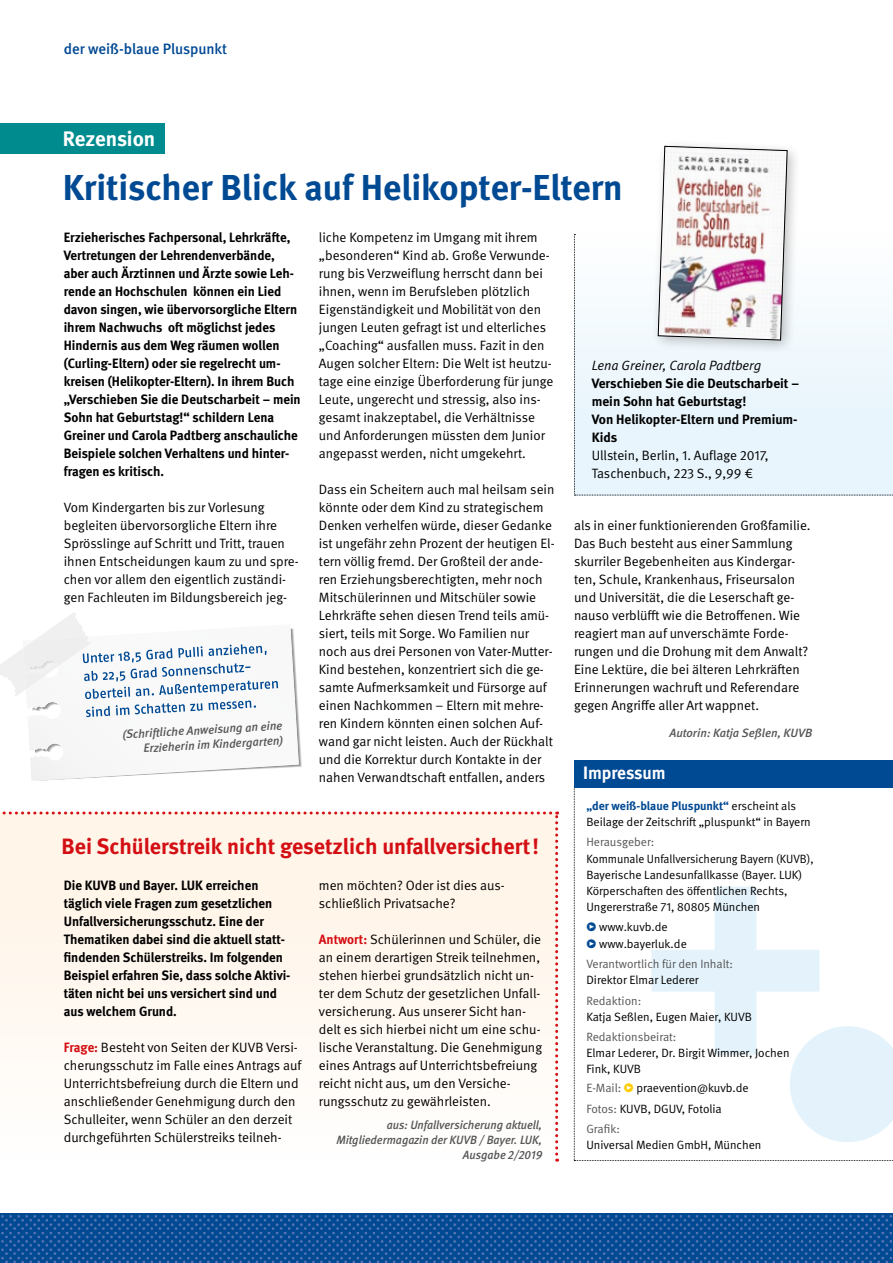
<style>
.page{position:relative;width:893px;height:1263px;background:#fff}
.page>*{position:absolute;margin:0;border:0;box-sizing:border-box;transform-origin:0 0}
.DGUV_Titel{font:700 36px "DGUV Meta";color:#004993}
.DGUV_Titel_kleiner{font:700 22.2px "DGUV Meta";color:#d40f14}
.DGUV_Untertitel{font:700 21px "DGUV Meta";color:#fff}
.DGUV_ZT{font:700 18px "DGUV Meta";letter-spacing:-.005em;color:#fff}
.t1{font:500 15px "DGUV Meta";color:#004993}
.DGUV_GS{font:13.5px/18px "DGUV Meta";color:#000}
.DGUV_GS_Bold{font:700 13.5px/18px "DGUV Meta";color:#000}
.DGUV_ZT-2{font:13.5px/18px "DGUV Meta";color:#000}
.DGUV_GS-2{font:700 13.5px/18px "DGUV Meta";color:#000}
.DGUV_GS-3{font:italic 13.5px "DGUV Meta";color:#000}
.DGUV_GS-4{font:12px/16.2px "DGUV Meta";color:#000}
.DGUV_GS-5{font:12px/16.2px "DGUV Meta";color:#000;scale:.96 1}
.DGUV_Autor{font:italic 500 12px/15px "DGUV Meta";color:#565656;text-align:right;scale:.96 1}
.DGUV_Autor-2{font:italic 500 12px/14.9px "DGUV Meta";color:#565656;text-align:right}
.DGUV_GS-6{font:12px/16.2px "DGUV Meta";color:#565656}
.s1{font-weight:700;color:#d40f14}
.s2{font-weight:700;color:#004993}
.s3{color:#565656}
.s4{color:#004993}
.s5{color:#000}
.s6{color:#fc0}
</style>
<div class="page">
<svg style="left:0;top:811px;width:558px;height:350px"></svg>
<svg style="left:574px;top:787px;width:319px;height:374px"></svg>
<svg style="left:651px;top:887px;width:242px;height:255px"></svg>
<div style="left:574px;top:760px;width:319px;height:27px;background:#004993"></div>
<img style="left:0;top:1214px;width:893px;height:49px">
<div style="left:0;top:123px;width:165px;height:30px;background:#008c8e"></div>
<svg style="left:574px;top:146px;width:319px;height:350px"></svg>
<svg style="left:0;top:613px;width:302px;height:168px"></svg>
<p class="t1" style="left:64px;top:40px;width:165px">der weiß-blaue Pluspunkt</p>
<p class="DGUV_Untertitel" style="left:63px;top:126px;width:94px">Rezension</p>
<p class="DGUV_Titel" style="left:63px;top:167px;width:562px">Kritischer Blick auf Helikopter-Eltern</p>
<p class="DGUV_GS_Bold" style="left:64px;top:228px;width:238px">Erzieherisches Fachpersonal, Lehrkräfte, Vertretungen der Lehrendenverbände, aber auch Ärztinnen und Ärzte sowie Leh&shy;rende an Hochschulen können ein Lied davon singen, wie übervorsorgliche Eltern ihrem Nachwuchs oft möglichst jedes Hindernis aus dem Weg räumen wollen (Curling-Eltern) oder sie regelrecht um&shy;kreisen (Helikopter-Eltern). In ihrem Buch „Verschieben Sie die Deutscharbeit – mein Sohn hat Geburtstag!“ schildern Lena Greiner und Carola Padtberg anschauliche Beispiele solchen Verhaltens und hinter&shy;fragen es kritisch.</p>
<p class="DGUV_GS" style="left:64px;top:498px;width:236px">Vom Kindergarten bis zur Vorlesung begleiten übervorsorgliche Eltern ihre Sprösslinge auf Schritt und Tritt, trauen ihnen Entscheidungen kaum zu und spre&shy;chen vor allem den eigentlich zuständi&shy;gen Fachleuten im Bildungsbereich jeg-</p>
<p class="DGUV_Autor-2" style="left:122px;top:727px;width:162px;rotate:-3deg">(Schrift liche Anweisung an eine<br>Erzieherin im Kindergarten)</p>
<p class="DGUV_GS" style="left:319px;top:228px;width:236px">liche Kompetenz im Umgang mit ihrem „besonderen“ Kind ab. Große Verwunde&shy;rung bis Verzweiflung herrscht dann bei ihnen, wenn im Berufsleben plötzlich Eigenständigkeit und Mobilität von den jungen Leuten gefragt ist und elterliches „Coaching“ ausfallen muss. Fazit in den Augen solcher Eltern: Die Welt ist heutzu&shy;tage eine einzige Überforderung für junge Leute, ungerecht und stressig, also ins&shy;gesamt inakzeptabel, die Verhältnisse und Anforderungen müssten dem Junior angepasst werden, nicht umgekehrt.</p>
<p class="DGUV_GS" style="left:319px;top:480px;width:237px">Dass ein Scheitern auch mal heilsam sein könnte oder dem Kind zu strategischem Denken verhelfen würde, dieser Gedanke ist ungefähr zehn Prozent der heutigen El&shy;tern völlig fremd. Der Großteil der ande&shy;ren Erziehungsberechtigten, mehr noch Mitschülerinnen und Mitschüler sowie Lehrkräfte sehen diesen Trend teils amü&shy;siert, teils mit Sorge. Wo Familien nur noch aus drei Personen von Vater-Mutter-Kind bestehen, konzentriert sich die ge&shy;samte Aufmerksamkeit und Fürsorge auf einen Nachkommen – Eltern mit mehre&shy;ren Kindern könnten einen solchen Auf&shy;wand gar nicht leisten. Auch der Rückhalt und die Korrektur durch Kontakte in der nahen Verwandtschaft entfallen, anders</p>
<p class="DGUV_Titel_kleiner" style="left:62px;top:833px;width:479px">Bei Schülerstreik nicht gesetzlich unfallversichert!</p>
<p class="DGUV_GS_Bold" style="left:64px;top:876px;width:228px">Die KUVB und Bayer. LUK erreichen täglich viele Fragen zum gesetzlichen Unfallversicherungsschutz. Eine der Thematiken dabei sind die aktuell statt&shy;findenden Schülerstreiks. Im folgenden Beispiel erfahren Sie, dass solche Aktivi&shy;täten nicht bei uns versichert sind und aus welchem Grund.</p>
<p class="DGUV_ZT-2" style="left:64px;top:1038px;width:239px"><span class="s1">Frage:</span> Besteht von Seiten der KUVB Versi&shy;cherungsschutz im Falle eines Antrags auf Unterrichtsbefreiung durch die Eltern und anschließender Genehmigung durch den Schulleiter, wenn Schüler an den derzeit durchgeführten Schülerstreiks teilneh-</p>
<p class="DGUV_ZT-2" style="left:319px;top:876px;width:187px">men möchten? Oder ist dies aus&shy;schließlich Privatsache?</p>
<p class="DGUV_ZT-2" style="left:319px;top:930px;width:225px"><span class="s1">Antwort:</span> Schülerinnen und Schüler, die an einem derartigen Streik teilnehmen, stehen hierbei grundsätzlich nicht un&shy;ter dem Schutz der gesetzlichen Unfall&shy;versicherung. Aus unserer Sicht han&shy;delt es sich hierbei nicht um eine schu&shy;lische Veranstaltung. Die Genehmigung eines Antrags auf Unterrichtsbefreiung reicht nicht aus, um den Versiche&shy;rungsschutz zu gewährleisten.</p>
<p class="DGUV_Autor" style="left:336px;top:1118px;width:216px">aus: Unfallversicherung aktuell,<br>Mitgliedermagazin der KUVB / Bayer. LUK,<br>Ausgabe 2/2019</p>
<p class="DGUV_GS-3" style="left:592px;top:357px;width:171px">Lena Greiner, Carola Padtberg</p>
<p class="DGUV_GS-2" style="left:592px;top:374px;width:209px">Verschieben Sie die Deutscharbeit – mein Sohn hat Geburtstag!</p>
<p class="DGUV_GS-2" style="left:592px;top:410px;width:207px">Von Helikopter-Eltern und Premium-<br>Kids</p>
<p class="DGUV_GS" style="left:592px;top:446px;width:178px">Ullstein, Berlin, 1. Auflage 2017,<br>Taschenbuch, 223 S., 9,99 €</p>
<p class="DGUV_GS" style="left:574px;top:516px;width:238px">als in einer funktionierenden Großfamilie.</p>
<p class="DGUV_GS" style="left:574px;top:534px;width:236px">Das Buch besteht aus einer Sammlung skurriler Begebenheiten aus Kindergar&shy;ten, Schule, Krankenhaus, Friseursalon und Universität, die die Leserschaft ge&shy;nauso verblüfft wie die Betroffenen. Wie reagiert man auf unverschämte Forde&shy;rungen und die Drohung mit dem Anwalt?<br>Eine Lektüre, die bei älteren Lehrkräften Erinnerungen wachruft und Referendare gegen Angriffe aller Art wappnet.</p>
<p class="DGUV_Autor-2" style="left:669px;top:725px;width:144px">Autorin: Katja Seßlen, KUVB</p>
<p class="DGUV_ZT" style="left:583px;top:762px;width:84px">Impressum</p>
<p class="DGUV_GS-4" style="left:586px;top:798px;width:226px"><span class="s2">„der weiß-blaue Pluspunkt“</span> erscheint als<br>Beilage der Zeitschrift „pluspunkt“ in Bayern</p>
<p class="DGUV_GS-5" style="left:586px;top:834px;width:238px"><span class="s3">Herausgeber:<br></span>Kommunale Unfallversicherung Bayern (KUVB), Bayerische Landesunfallkasse (Bayer. LUK)<br>Körperschaften des öffentlichen Rechts, Ungererstraße 71, 80805 München</p>
<p class="DGUV_GS-4" style="left:586px;top:919px;width:83px"><span class="s4">•</span> www.kuvb.de</p>
<p class="DGUV_GS-4" style="left:586px;top:935px;width:102px"><span class="s4">•</span> www.bayerluk.de</p>
<p class="DGUV_GS-6" style="left:586px;top:956px;width:148px">Verantwortlich für den Inhalt:<br><span class="s5">Direktor Elmar Lederer</span></p>
<p class="DGUV_GS-4" style="left:586px;top:992px;width:167px"><span class="s3">Redaktion:<br></span>Katja Seßlen, Eugen Maier, KUVB</p>
<p class="DGUV_GS-6" style="left:586px;top:1029px;width:92px">Redaktionsbeirat:</p>
<p class="DGUV_GS-4" style="left:586px;top:1045px;width:205px">Elmar Lederer, Dr. Birgit Wimmer, Jochen<br>Fink, KUVB</p>
<p class="DGUV_GS-4" style="left:586px;top:1080px;width:164px"><span class="s3">E-Mail:</span> <span class="s6">•</span> praevention@kuvb.de</p>
<p class="DGUV_GS-4" style="left:586px;top:1101px;width:137px"><span class="s3">Fotos:</span> KUVB, DGUV, Fotolia</p>
<p class="DGUV_GS-4" style="left:586px;top:1121px;width:177px"><span class="s3">Grafik:<br></span>Universal Medien GmbH, München</p>
</div>
